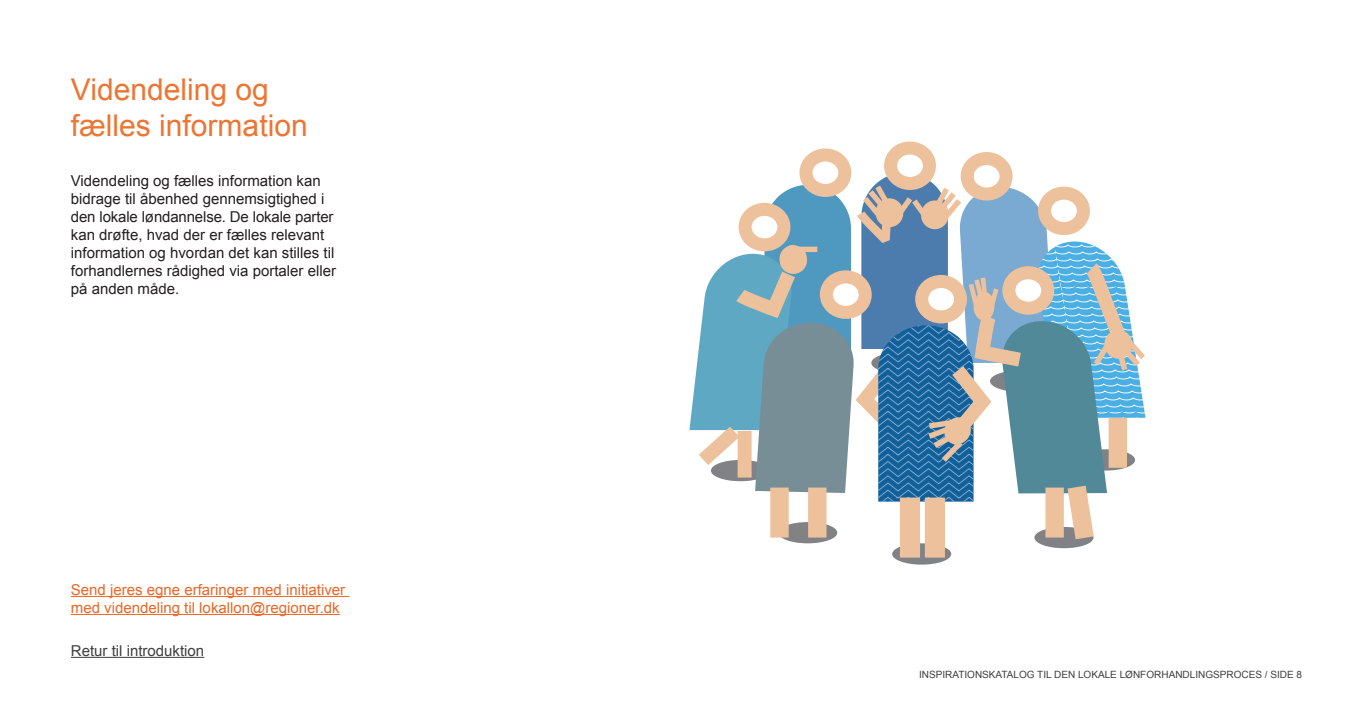
<style>
.page{position:relative;width:1347px;height:709px;background:#fff}
.page>*{position:absolute;margin:0;border:0;box-sizing:border-box;transform-origin:0 0}
.t1{font:30px/36px "Arial";color:#ee7432}
.t2{font:15px/18px "Arial";color:#231f20}
.t3{font:15px/18px "Arial";color:#ec6523}
.t4{font:15px "Arial";color:#3e3e3f}
.t5{font:10px "Arial";color:#3e3e3f}
</style>
<div class="page">
<div style="left:892px;top:543px;width:59px;height:21px;background:#808285;border-radius:50%"></div>
<div style="left:884px;top:141px;width:52px;height:49px;border:13px solid #ecc19b;border-radius:50%"></div>
<svg style="left:967px;top:158px;width:39px;height:36px"></svg>
<div style="left:960px;top:152px;width:52px;height:49px;border:13px solid #ecc19b;border-radius:50%"></div>
<svg style="left:805px;top:155px;width:40px;height:36px"></svg>
<div style="left:799px;top:148px;width:52px;height:49px;border:13px solid #ecc19b;border-radius:50%"></div>
<svg style="left:689px;top:173px;width:457px;height:386px"></svg>
<hr style="left:71px;top:657px;width:133px;height:1px;background:#3e3e3f">
<hr style="left:71px;top:596px;width:278px;height:1px;background:#ec6523">
<hr style="left:71px;top:614px;width:269px;height:1px;background:#ec6523">
<h1 class="t1" style="left:71px;top:72px;width:238px">Videndeling og fælles information</h1>
<p class="t2" style="left:71px;top:172px;width:267px">Videndeling og fælles information kan bidrage til åbenhed gennemsigtighed i den lokale løndannelse. De lokale parter kan drøfte, hvad der er fælles relevant information og hvordan det kan stilles til forhandlernes rådighed via portaler eller på anden måde.</p>
<p class="t3" style="left:71px;top:581px;width:276px">Send jeres egne erfaringer med initiativer med videndeling til lokallon@regioner.dk</p>
<p class="t4" style="left:71px;top:641px;width:135px">Retur til introduktion</p>
<p class="t5" style="left:919px;top:668px;width:167px">Inspi rationskatalog til den lok</p>
<p class="t5" style="left:1098px;top:668px;width:205px">ale lønforhandli ngsproces / side 8</p>
</div>
